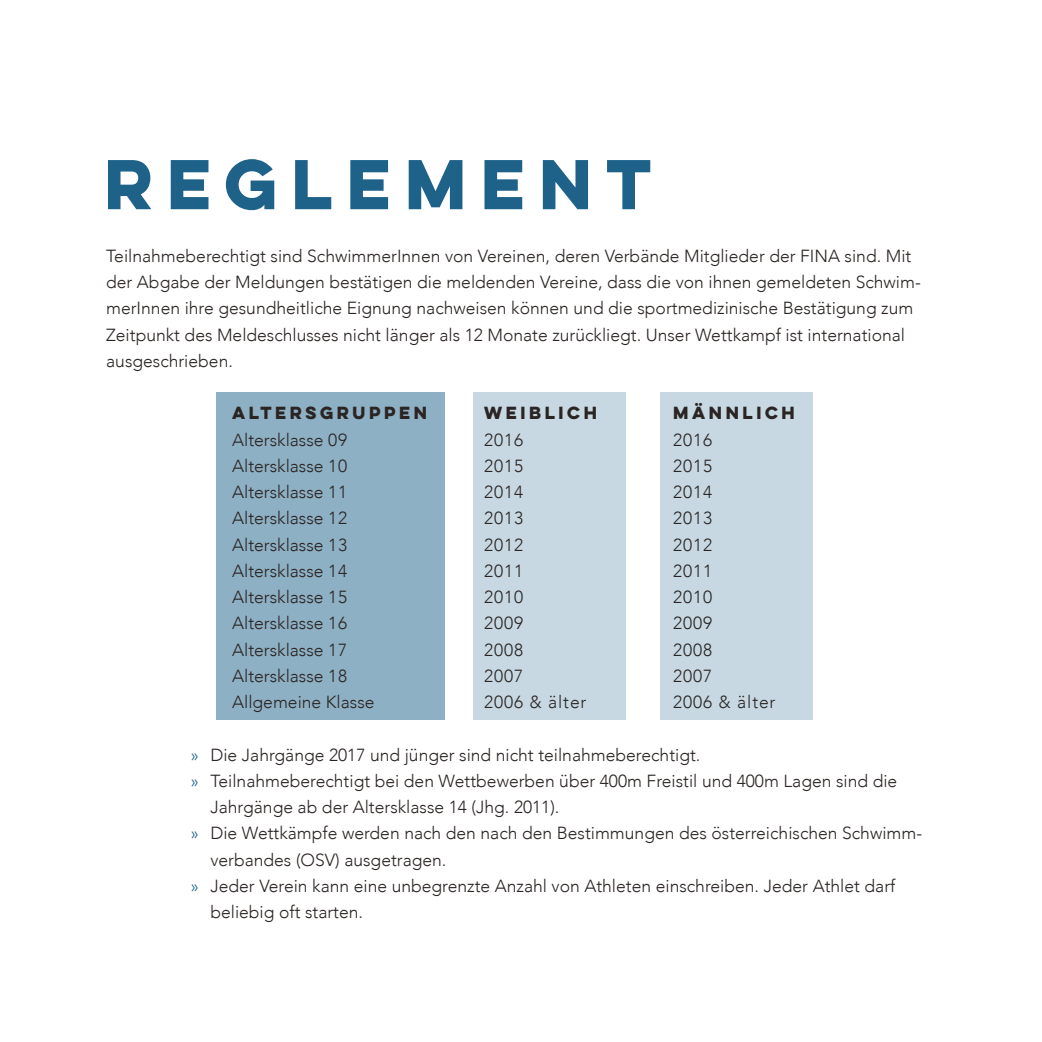
<style>
.page{position:relative;width:1042px;height:1042px;background:#fff}
.page>*{position:absolute;margin:0;border:0;box-sizing:border-box;transform-origin:0 0}
.t1{font:700 63px "Lulo Clean One";color:#1e628a}
.t2{font:300 17.5px/26.2px "Avenir";color:#2a2422}
.t3{font:300 17.5px "Avenir";letter-spacing:.05em;color:#2a2422}
.t4{font:700 15.75px "Lulo Clean One";color:#2a2422}
.s1{color:#1e628a}
</style>
<div class="page">
<div style="left:217px;top:391px;width:228px;height:328px;background:#8eb0c4"></div>
<div style="left:660px;top:391px;width:152px;height:328px;background:#c7d8e2"></div>
<div style="left:473px;top:391px;width:152px;height:328px;background:#c7d8e2"></div>
<h1 class="t1" style="left:104px;top:135px;width:563px">REGLEMENT</h1>
<p class="t2" style="left:106px;top:243px;width:816px">Teilnahmeberechtigt sind SchwimmerInnen von Vereinen, deren Verbände Mitglieder der FINA sind. Mit der Abgabe der Meldungen bestätigen die meldenden Vereine, dass die von ihnen gemeldeten Schwim&shy;merInnen ihre gesundheitliche Eignung nachweisen können und die sportmedizinische Bestätigung zum Zeitpunkt des Meldeschlusses nicht länger als 12 Monate zurückliegt. Unser Wettkampf ist international ausgeschrieben.</p>
<p class="t4" style="left:232px;top:401px;width:200px">ALTERSGRUPPEN</p>
<p class="t4" style="left:484px;top:401px;width:118px">WEIBLICH</p>
<p class="t4" style="left:673px;top:401px;width:126px">MÄNNLICH</p>
<p class="t2" style="left:232px;top:426px;width:117px">Altersklasse 09</p>
<p class="t2" style="left:484px;top:426px;width:41px">2016</p>
<p class="t2" style="left:673px;top:426px;width:41px">2016</p>
<p class="t2" style="left:232px;top:453px;width:117px">Altersklasse 10</p>
<p class="t2" style="left:484px;top:453px;width:41px">2015</p>
<p class="t2" style="left:673px;top:453px;width:41px">2015</p>
<p class="t2" style="left:232px;top:479px;width:117px">Altersklasse 11</p>
<p class="t2" style="left:484px;top:479px;width:41px">2014</p>
<p class="t2" style="left:673px;top:479px;width:41px">2014</p>
<p class="t2" style="left:232px;top:505px;width:117px">Altersklasse 12</p>
<p class="t2" style="left:484px;top:505px;width:41px">2013</p>
<p class="t2" style="left:673px;top:505px;width:41px">2013</p>
<p class="t2" style="left:232px;top:531px;width:117px">Altersklasse 13</p>
<p class="t2" style="left:484px;top:531px;width:41px">2012</p>
<p class="t2" style="left:673px;top:531px;width:41px">2012</p>
<p class="t2" style="left:232px;top:558px;width:117px">Altersklasse 14</p>
<p class="t2" style="left:484px;top:558px;width:41px">2011</p>
<p class="t2" style="left:673px;top:558px;width:41px">2011</p>
<p class="t2" style="left:232px;top:584px;width:117px">Altersklasse 15</p>
<p class="t2" style="left:484px;top:584px;width:41px">2010</p>
<p class="t2" style="left:673px;top:584px;width:41px">2010</p>
<p class="t2" style="left:232px;top:610px;width:117px">Altersklasse 16</p>
<p class="t2" style="left:484px;top:610px;width:41px">2009</p>
<p class="t2" style="left:673px;top:610px;width:41px">2009</p>
<p class="t2" style="left:232px;top:636px;width:117px">Altersklasse 17</p>
<p class="t2" style="left:484px;top:636px;width:41px">2008</p>
<p class="t2" style="left:673px;top:636px;width:41px">2008</p>
<p class="t2" style="left:232px;top:663px;width:117px">Altersklasse 18</p>
<p class="t2" style="left:484px;top:663px;width:41px">2007</p>
<p class="t2" style="left:673px;top:663px;width:41px">2007</p>
<p class="t2" style="left:232px;top:689px;width:144px">Allgemeine Klasse</p>
<p class="t3" style="left:484px;top:692px;width:104px">2006 &amp; älter</p>
<p class="t3" style="left:673px;top:692px;width:104px">2006 &amp; älter</p>
<p class="t2" style="left:190px;top:741px;width:511px"><span class="s1">»</span> Die Jahrgänge 2017 und jünger sind nicht teilnahmeberechtigt.</p>
<p class="t2" style="left:190px;top:768px;width:708px"><span class="s1">»</span> Teilnahmeberechtigt bei den Wettbewerben über 400m Freistil und 400m Lagen sind die</p>
<p class="t2" style="left:210px;top:794px;width:351px">Jahrgänge ab der Altersklasse 14 (Jhg. 2011).</p>
<p class="t2" style="left:190px;top:820px;width:733px"><span class="s1">»</span> Die Wettkämpfe werden nach den nach den Bestimmungen des österreichischen Schwimm-</p>
<p class="t2" style="left:210px;top:846px;width:238px">verbandes (OSV) ausgetragen.</p>
<p class="t2" style="left:190px;top:873px;width:706px"><span class="s1">»</span> Jeder Verein kann eine unbegrenzte Anzahl von Athleten einschreiben. Jeder Athlet darf</p>
<p class="t2" style="left:210px;top:899px;width:154px">beliebig oft starten.</p>
</div>
